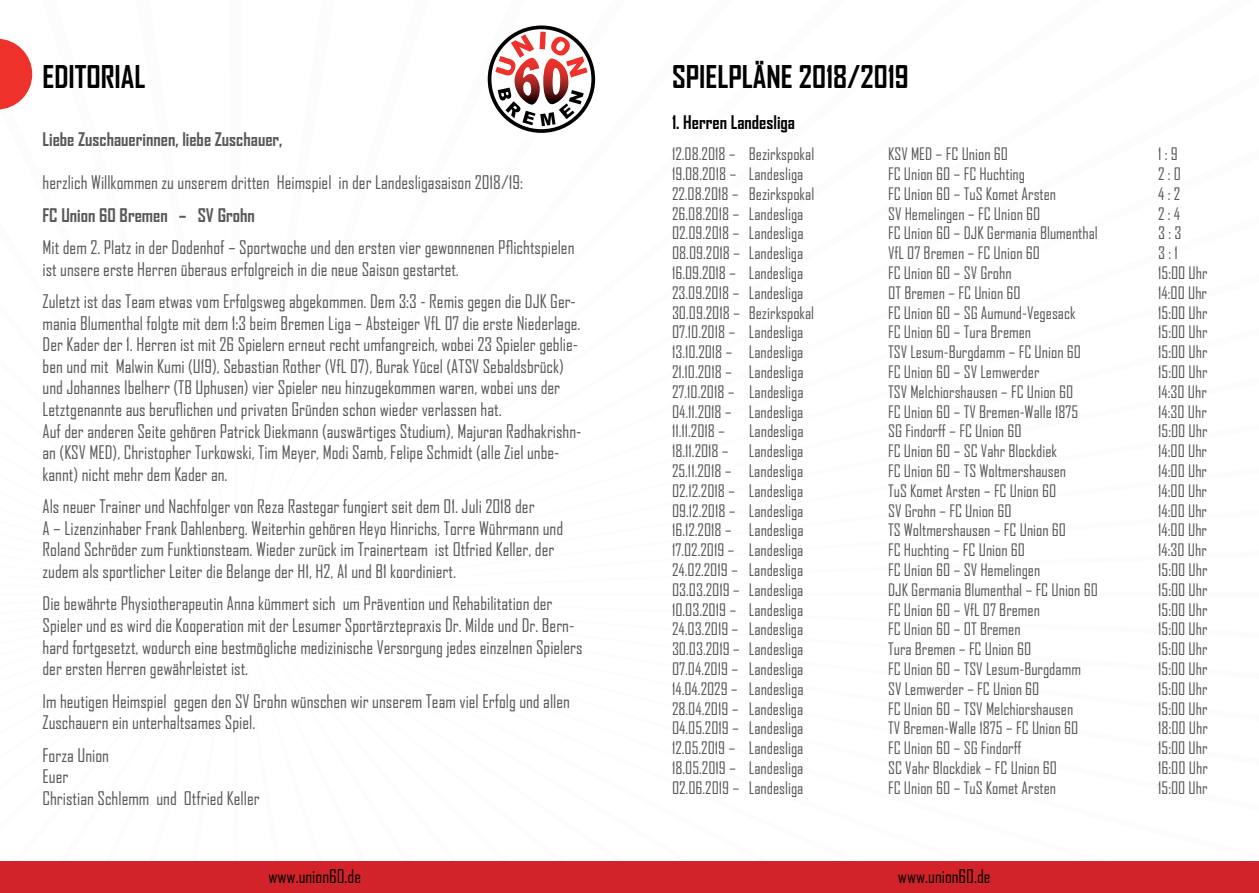
<style>
.page{position:relative;width:1259px;height:893px;background:#fff}
.page>*{position:absolute;margin:0;border:0;box-sizing:border-box;transform-origin:0 0}
.t1{font:700 30px "Agency FB";color:#000}
.t2{font:18px/21.6px "Agency FB";color:#58595b}
.t3{font:700 18px "Agency FB";color:#58595b}
.t4{font:18px "Agency FB";color:#000}
.t5{font:700 18px "Agency FB";color:#000}
.t6{font:16.5px "Agency FB";color:#58595b}
</style>
<div class="page">
<div style="left:0;top:861px;width:1259px;height:32px;background:#d2232a"></div>
<svg style="left:488px;top:26px;width:107px;height:107px"></svg>
<svg style="left:491px;top:29px;width:100px;height:100px"></svg>
<svg style="left:495px;top:32px;width:92px;height:94px"></svg>
<svg style="left:0;top:39px;width:32px;height:71px"></svg>
<h1 class="t1" style="left:43px;top:58px;width:99px">Editorial</h1>
<h1 class="t1" style="left:672px;top:58px;width:238px">Spielpläne 2018/2019</h1>
<p class="t5" style="left:672px;top:111px;width:124px">1. Herren Landesliga</p>
<p class="t3" style="left:43px;top:128px;width:242px">Liebe Zuschauerinnen, liebe Zuschauer,</p>
<p class="t2" style="left:43px;top:171px;width:482px">herzlich Willkommen zu unserem dritten Heimspiel in der Landesligasaison 2018/19:</p>
<p class="t3" style="left:43px;top:204px;width:214px">FC Union 60 Bremen – SV Grohn</p>
<p class="t2" style="left:43px;top:236px;width:533px">Mit dem 2. Platz in der Dodenhof – Sportwoche und den ersten vier gewonnenen Pflichtspielen ist unsere erste Herren überaus erfolgreich in die neue Saison gestartet.</p>
<p class="t2" style="left:43px;top:290px;width:540px">Zuletzt ist das Team etwas vom Erfolgsweg abgekommen. Dem 3:3 - Remis gegen die DJK Ger&shy;mania Blumenthal folgte mit dem 1:3 beim Bremen Liga – Absteiger VfL 07 die erste Niederlage.<br>Der Kader der 1. Herren ist mit 26 Spielern erneut recht umfangreich, wobei 23 Spieler geblie&shy;ben und mit Malwin Kumi (U19), Sebastian Rother (VfL 07), Burak Yücel (ATSV Sebaldsbrück) und Johannes Ibelherr (TB Uphusen) vier Spieler neu hinzugekommen waren, wobei uns der Letztgenannte aus beruflichen und privaten Gründen schon wieder verlassen hat.<br>Auf der anderen Seite gehören Patrick Diekmann (auswärtiges Studium), Majuran Radhakrishn&shy;an (KSV MED), Christopher Turkowski, Tim Meyer, Modi Samb, Felipe Schmidt (alle Ziel unbe&shy;kannt) nicht mehr dem Kader an.</p>
<p class="t2" style="left:43px;top:495px;width:522px">Als neuer Trainer und Nachfolger von Reza Rastegar fungiert seit dem 01. Juli 2018 der<br>A – Lizenzinhaber Frank Dahlenberg. Weiterhin gehören Heyo Hinrichs, Torre Wührmann und Roland Schröder zum Funktionsteam. Wieder zurück im Trainerteam ist Otfried Keller, der zudem als sportlicher Leiter die Belange der H1, H2, A1 und B1 koordiniert.</p>
<p class="t2" style="left:43px;top:593px;width:541px">Die bewährte Physiotherapeutin Anna kümmert sich um Prävention und Rehabilitation der Spieler und es wird die Kooperation mit der Lesumer Sportärztepraxis Dr. Milde und Dr. Bern&shy;hard fortgesetzt, wodurch eine bestmögliche medizinische Versorgung jedes einzelnen Spielers der ersten Herren gewährleistet ist.</p>
<p class="t2" style="left:43px;top:690px;width:529px">Im heutigen Heimspiel gegen den SV Grohn wünschen wir unserem Team viel Erfolg und allen<br>Zuschauern ein unterhaltsames Spiel.</p>
<p class="t2" style="left:43px;top:744px;width:219px">Forza Union<br>Euer<br>Christian Schlemm und Otfried Keller</p>
<p class="t6" style="left:672px;top:144px;width:144px">12.08.2018 – Bezirkspokal</p>
<p class="t6" style="left:888px;top:144px;width:121px">KSV MED – FC Union 60</p>
<p class="t6" style="left:1158px;top:144px;width:21px">1 : 9</p>
<p class="t6" style="left:672px;top:164px;width:133px">19.08.2018 – Landesliga</p>
<p class="t6" style="left:888px;top:164px;width:138px">FC Union 60 – FC Huchting</p>
<p class="t6" style="left:1158px;top:164px;width:24px">2 : 0</p>
<p class="t6" style="left:672px;top:184px;width:144px">22.08.2018 – Bezirkspokal</p>
<p class="t6" style="left:888px;top:184px;width:170px">FC Union 60 – TuS Komet Arsten</p>
<p class="t6" style="left:1158px;top:184px;width:23px">4 : 2</p>
<p class="t6" style="left:672px;top:203px;width:133px">26.08.2018 – Landesliga</p>
<p class="t6" style="left:888px;top:203px;width:154px">SV Hemelingen – FC Union 60</p>
<p class="t6" style="left:1158px;top:203px;width:23px">2 : 4</p>
<p class="t6" style="left:672px;top:223px;width:133px">02.09.2018 – Landesliga</p>
<p class="t6" style="left:888px;top:223px;width:211px">FC Union 60 – DJK Germania Blumenthal</p>
<p class="t6" style="left:1158px;top:223px;width:25px">3 : 3</p>
<p class="t6" style="left:672px;top:243px;width:133px">08.09.2018 – Landesliga</p>
<p class="t6" style="left:888px;top:243px;width:153px">VfL 07 Bremen – FC Union 60</p>
<p class="t6" style="left:1158px;top:243px;width:21px">3 : 1</p>
<p class="t6" style="left:672px;top:263px;width:133px">16.09.2018 – Landesliga</p>
<p class="t6" style="left:888px;top:263px;width:125px">FC Union 60 – SV Grohn</p>
<p class="t6" style="left:1158px;top:263px;width:51px">15:00 Uhr</p>
<p class="t6" style="left:672px;top:283px;width:163px">23.09.2018 – Landesliga O</p>
<p class="t6" style="left:895px;top:283px;width:127px">T Bremen – FC Union 60</p>
<p class="t6" style="left:1158px;top:283px;width:50px">14:00 Uhr</p>
<p class="t6" style="left:672px;top:302px;width:144px">30.09.2018 – Bezirkspokal</p>
<p class="t6" style="left:888px;top:302px;width:189px">FC Union 60 – SG Aumund-Vegesack</p>
<p class="t6" style="left:1158px;top:302px;width:51px">15:00 Uhr</p>
<p class="t6" style="left:672px;top:322px;width:133px">07.10.2018 – Landesliga</p>
<p class="t6" style="left:888px;top:322px;width:145px">FC Union 60 – Tura Bremen</p>
<p class="t6" style="left:1158px;top:322px;width:51px">15:00 Uhr</p>
<p class="t6" style="left:672px;top:342px;width:133px">13.10.2018 – Landesliga</p>
<p class="t6" style="left:888px;top:342px;width:194px">TSV Lesum-Burgdamm – FC Union 60</p>
<p class="t6" style="left:1158px;top:342px;width:51px">15:00 Uhr</p>
<p class="t6" style="left:672px;top:362px;width:133px">21.10.2018 – Landesliga</p>
<p class="t6" style="left:888px;top:362px;width:153px">FC Union 60 – SV Lemwerder</p>
<p class="t6" style="left:1158px;top:362px;width:51px">15:00 Uhr</p>
<p class="t6" style="left:672px;top:382px;width:133px">27.10.2018 – Landesliga</p>
<p class="t6" style="left:888px;top:382px;width:187px">TSV Melchiorshausen – FC Union 60</p>
<p class="t6" style="left:1158px;top:382px;width:50px">14:30 Uhr</p>
<p class="t6" style="left:672px;top:401px;width:133px">04.11.2018 – Landesliga</p>
<p class="t6" style="left:888px;top:401px;width:192px">FC Union 60 – TV Bremen-Walle 1875</p>
<p class="t6" style="left:1158px;top:401px;width:50px">14:30 Uhr</p>
<p class="t6" style="left:672px;top:421px;width:55px">11.11.2018 –</p>
<p class="t6" style="left:749px;top:421px;width:56px">Landesliga</p>
<p class="t6" style="left:888px;top:421px;width:135px">SG Findorff – FC Union 60</p>
<p class="t6" style="left:1158px;top:421px;width:51px">15:00 Uhr</p>
<p class="t6" style="left:672px;top:441px;width:133px">18.11.2018 – Landesliga</p>
<p class="t6" style="left:888px;top:441px;width:170px">FC Union 60 – SC Vahr Blockdiek</p>
<p class="t6" style="left:1158px;top:441px;width:50px">14:00 Uhr</p>
<p class="t6" style="left:672px;top:461px;width:133px">25.11.2018 – Landesliga</p>
<p class="t6" style="left:888px;top:461px;width:179px">FC Union 60 – TS Woltmershausen</p>
<p class="t6" style="left:1158px;top:461px;width:50px">14:00 Uhr</p>
<p class="t6" style="left:672px;top:481px;width:133px">02.12.2018 – Landesliga</p>
<p class="t6" style="left:888px;top:481px;width:170px">TuS Komet Arsten – FC Union 60</p>
<p class="t6" style="left:1158px;top:481px;width:50px">14:00 Uhr</p>
<p class="t6" style="left:672px;top:500px;width:133px">09.12.2018 – Landesliga</p>
<p class="t6" style="left:888px;top:500px;width:125px">SV Grohn – FC Union 60</p>
<p class="t6" style="left:1158px;top:500px;width:50px">14:00 Uhr</p>
<p class="t6" style="left:672px;top:520px;width:133px">16.12.2018 – Landesliga</p>
<p class="t6" style="left:888px;top:520px;width:179px">TS Woltmershausen – FC Union 60</p>
<p class="t6" style="left:1158px;top:520px;width:50px">14:00 Uhr</p>
<p class="t6" style="left:672px;top:540px;width:133px">17.02.2019 – Landesliga</p>
<p class="t6" style="left:888px;top:540px;width:138px">FC Huchting – FC Union 60</p>
<p class="t6" style="left:1158px;top:540px;width:50px">14:30 Uhr</p>
<p class="t6" style="left:672px;top:560px;width:133px">24.02.2019 – Landesliga</p>
<p class="t6" style="left:888px;top:560px;width:154px">FC Union 60 – SV Hemelingen</p>
<p class="t6" style="left:1158px;top:560px;width:51px">15:00 Uhr</p>
<p class="t6" style="left:672px;top:580px;width:133px">03.03.2019 – Landesliga</p>
<p class="t6" style="left:888px;top:580px;width:211px">DJK Germania Blumenthal – FC Union 60</p>
<p class="t6" style="left:1158px;top:580px;width:51px">15:00 Uhr</p>
<p class="t6" style="left:672px;top:599px;width:133px">10.03.2019 – Landesliga</p>
<p class="t6" style="left:888px;top:599px;width:153px">FC Union 60 – VfL 07 Bremen</p>
<p class="t6" style="left:1158px;top:599px;width:51px">15:00 Uhr</p>
<p class="t6" style="left:672px;top:619px;width:133px">24.03.2019 – Landesliga</p>
<p class="t6" style="left:888px;top:619px;width:134px">FC Union 60 – OT Bremen</p>
<p class="t6" style="left:1158px;top:619px;width:51px">15:00 Uhr</p>
<p class="t6" style="left:672px;top:639px;width:133px">30.03.2019 – Landesliga</p>
<p class="t6" style="left:888px;top:639px;width:145px">Tura Bremen – FC Union 60</p>
<p class="t6" style="left:1158px;top:639px;width:51px">15:00 Uhr</p>
<p class="t6" style="left:672px;top:659px;width:133px">07.04.2019 – Landesliga</p>
<p class="t6" style="left:888px;top:659px;width:194px">FC Union 60 – TSV Lesum-Burgdamm</p>
<p class="t6" style="left:1158px;top:659px;width:51px">15:00 Uhr</p>
<p class="t6" style="left:672px;top:679px;width:133px">14.04.2029 – Landesliga</p>
<p class="t6" style="left:888px;top:679px;width:153px">SV Lemwerder – FC Union 60</p>
<p class="t6" style="left:1158px;top:679px;width:51px">15:00 Uhr</p>
<p class="t6" style="left:672px;top:698px;width:133px">28.04.2019 – Landesliga</p>
<p class="t6" style="left:888px;top:698px;width:187px">FC Union 60 – TSV Melchiorshausen</p>
<p class="t6" style="left:1158px;top:698px;width:51px">15:00 Uhr</p>
<p class="t6" style="left:672px;top:718px;width:133px">04.05.2019 – Landesliga</p>
<p class="t6" style="left:888px;top:718px;width:192px">TV Bremen-Walle 1875 – FC Union 60</p>
<p class="t6" style="left:1158px;top:718px;width:51px">18:00 Uhr</p>
<p class="t6" style="left:672px;top:738px;width:133px">12.05.2019 – Landesliga</p>
<p class="t6" style="left:888px;top:738px;width:135px">FC Union 60 – SG Findorff</p>
<p class="t6" style="left:1158px;top:738px;width:51px">15:00 Uhr</p>
<p class="t6" style="left:672px;top:758px;width:133px">18.05.2019 – Landesliga</p>
<p class="t6" style="left:888px;top:758px;width:170px">SC Vahr Blockdiek – FC Union 60</p>
<p class="t6" style="left:1158px;top:758px;width:51px">16:00 Uhr</p>
<p class="t6" style="left:672px;top:778px;width:133px">02.06.2019 – Landesliga</p>
<p class="t6" style="left:888px;top:778px;width:170px">FC Union 60 – TuS Komet Arsten</p>
<p class="t6" style="left:1158px;top:778px;width:51px">15:00 Uhr</p>
<p class="t4" style="left:268px;top:866px;width:94px">www.union60.de</p>
<p class="t4" style="left:898px;top:866px;width:94px">www.union60.de</p>
</div>
